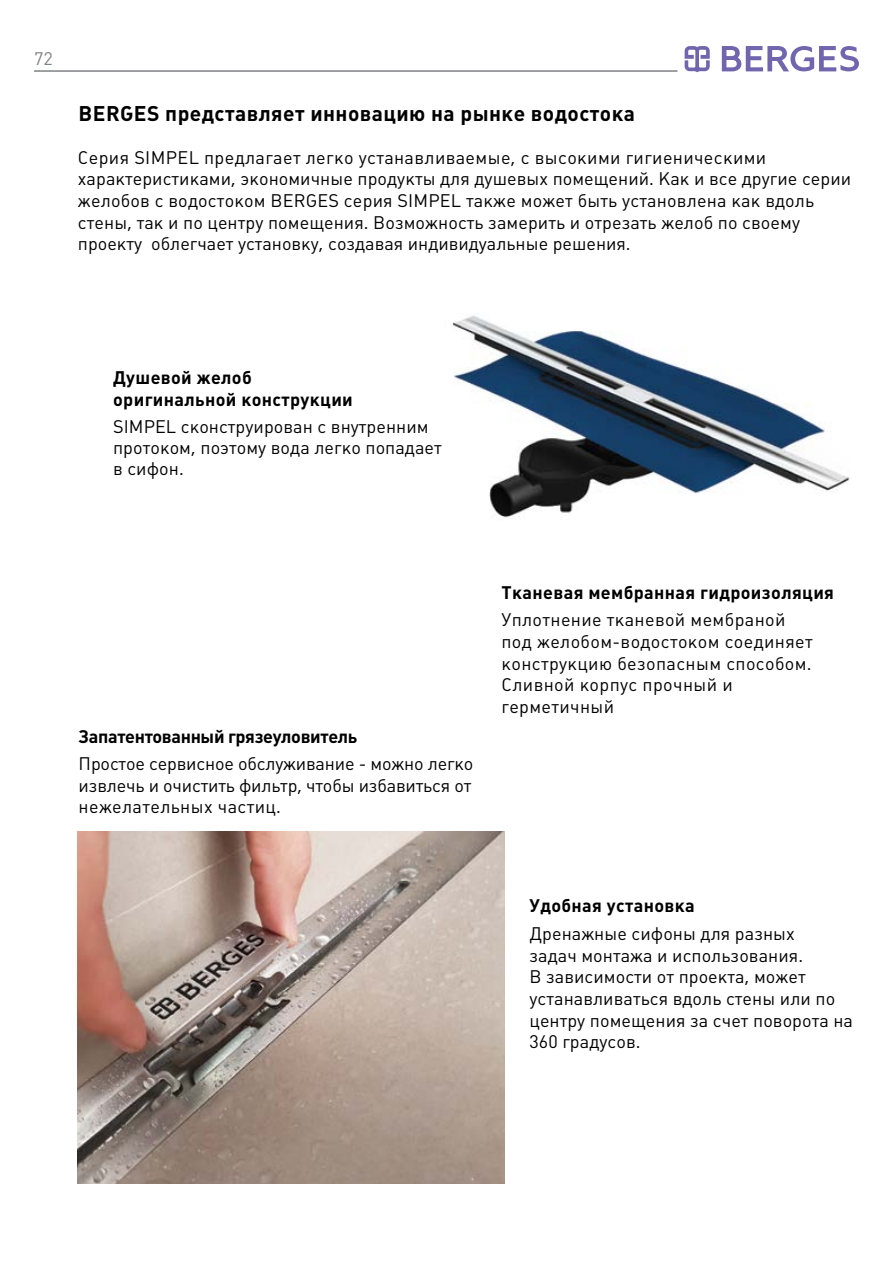
<style>
.page{position:relative;width:893px;height:1263px;background:#fff}
.page>*{position:absolute;margin:0;border:0;box-sizing:border-box;transform-origin:0 0}
.t1{font:700 21px "Plumb C";letter-spacing:.02em;color:#000}
.t2{font:18px/21.6px "Plumb C";letter-spacing:.005em;color:#000}
.t3{font:700 18px/21.6px "Plumb C";letter-spacing:.02em;color:#000}
.t4{font:700 18px "Plumb C";letter-spacing:-.02em;color:#000}
.t5{font:18px "Plumb C";color:#808285}
</style>
<div class="page">
<hr style="left:34px;top:70px;width:643px;height:2px;background:#808285">
<svg style="left:685px;top:46px;width:25px;height:26px"></svg>
<svg style="left:722px;top:46px;width:137px;height:25px"></svg>
<img style="left:452px;top:315px;width:398px;height:203px">
<img style="left:77px;top:831px;width:428px;height:353px">
<p class="t5" style="left:34px;top:48px;width:20px">72</p>
<p class="t1" style="left:79px;top:102px;width:558px">BERGES представляет инновацию на рынке водостока</p>
<p class="t2" style="left:78px;top:147px;width:775px">Серия SIMPEL предлагает легко устанавливаемые, с высокими гигиеническими характеристиками, экономичные продукты для душевых помещений. Как и все другие серии желобов с водостоком BERGES серия SIMPEL также может быть установлена как вдоль стены, так и по центру помещения. Возможность замерить и отрезать желоб по своему проекту облегчает установку, создавая индивидуальные решения.</p>
<p class="t3" style="left:113px;top:367px;width:241px">Душевой желоб оригинальной конструкции</p>
<p class="t2" style="left:113px;top:416px;width:330px;line-height:21px">SIMPEL сконструирован с внутренним протоком, поэтому вода легко попадает в сифон.</p>
<p class="t4" style="left:79px;top:726px;width:280px">Запатентованный грязеуловитель</p>
<p class="t2" style="left:79px;top:753px;width:396px;text-align:justify">Простое сервисное обслуживание - можно легко извлечь и очистить фильтр, чтобы избавиться от нежелательных частиц.</p>
<p class="t3" style="left:501px;top:581px;width:334px">Тканевая мембранная гидроизоляция</p>
<p class="t2" style="left:501px;top:609px;width:313px">Уплотнение тканевой мембраной под желобом-водостоком соединяет конструкцию безопасным способом.<br>Сливной корпус прочный и герметичный</p>
<p class="t3" style="left:529px;top:894px;width:167px">Удобная установка</p>
<p class="t2" style="left:529px;top:923px;width:325px">Дренажные сифоны для разных<br>задач монтажа и использования.<br>В зависимости от проекта, может устанавливаться вдоль стены или по центру помещения за счет поворота на<br>360 градусов.</p>
</div>
